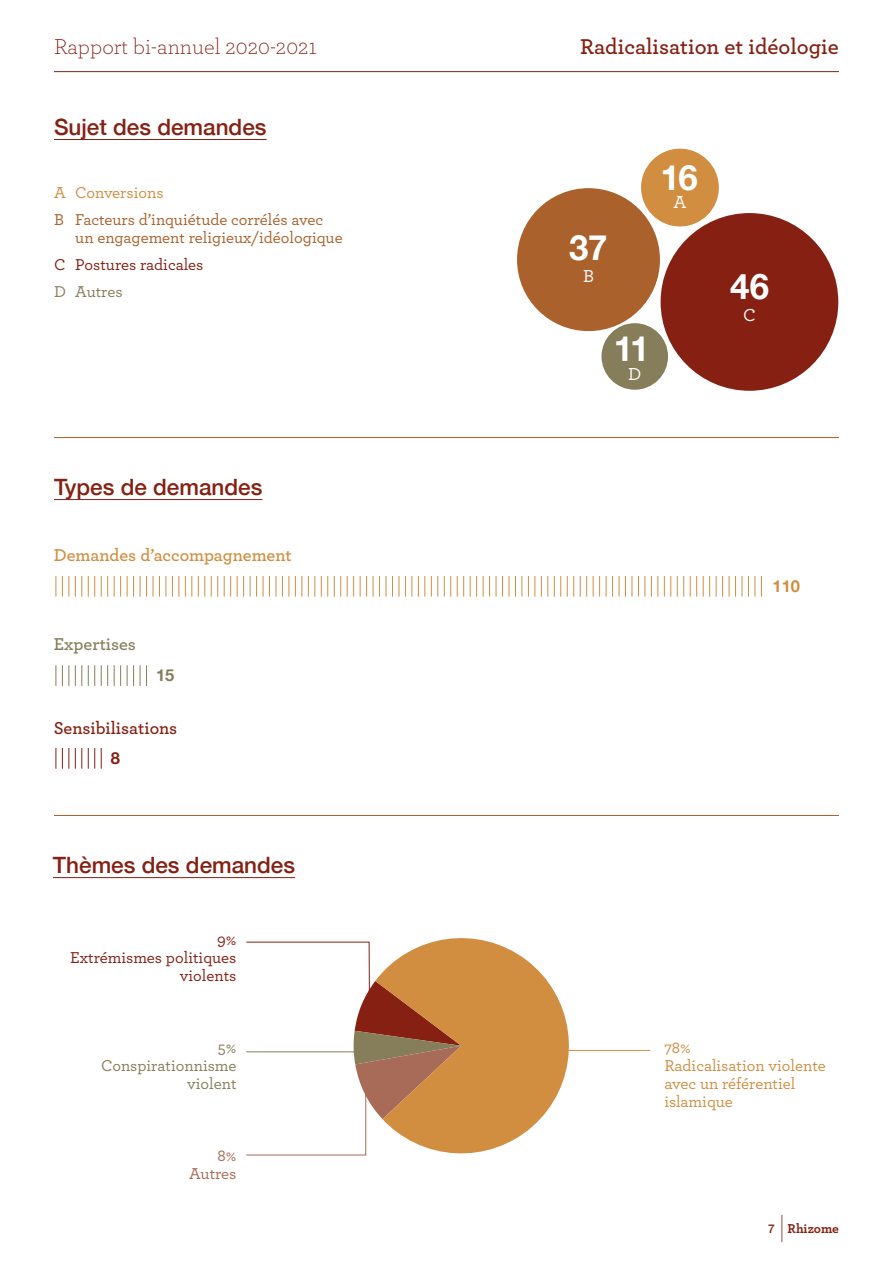
<style>
.page{position:relative;width:893px;height:1263px;background:#fff}
.page>*{position:absolute;margin:0;border:0;box-sizing:border-box;transform-origin:0 0}
.t1{font:700 35.25px "Helvetica Neue";color:#fff}
.t2{font:700 34.8px "Helvetica Neue";color:#fff}
.t3{font:500 22.5px "Helvetica Neue";color:#862012}
.t4{font:300 22.5px "Archer Pro";color:#862012}
.t5{font:600 22.5px "Archer Pro";color:#862012}
.t6{font:500 18.3px "Archer Pro";color:#fff}
.t7{font:600 18px "Archer Pro";letter-spacing:-.005em;color:#d18e41}
.t8{font:600 18px "Archer Pro";color:#862012}
.t9{font:600 18px "Archer Pro";color:#867e5a}
.t10{font:500 16.5px/18px "Archer Pro";color:#aa612c}
.t11{font:500 16.5px/18px "Archer Pro";color:#d08e42}
.t12{font:500 16.5px/18px "Archer Pro";color:#862012;text-align:right}
.t13{font:500 16.5px/18px "Archer Pro";color:#867e5a;text-align:right}
.t14{font:500 16.5px/18px "Archer Pro";color:#a66b56;text-align:right}
.t15{font:700 16.5px "Helvetica Neue";color:#d18e41}
.t16{font:700 16.5px "Helvetica Neue";color:#867e5a}
.t17{font:700 16.5px "Helvetica Neue";color:#862012}
.t18{font:700 13.5px "Archer Pro";letter-spacing:-.005em;color:#862012}
.s1{font-family:"Helvetica Neue";font-weight:500;font-size:12px}
</style>
<div class="page">
<hr style="left:54px;top:71px;width:785px;height:1px;background:#862012">
<hr style="left:53px;top:877px;width:242px;height:1px;background:#862012">
<hr style="left:54px;top:139px;width:213px;height:1px;background:#862012">
<hr style="left:54px;top:499px;width:208px;height:1px;background:#862012">
<svg style="left:56px;top:748px;width:13px;height:21px"></svg>
<svg style="left:75px;top:748px;width:7px;height:21px"></svg>
<svg style="left:88px;top:748px;width:7px;height:21px"></svg>
<svg style="left:101px;top:748px;width:1px;height:21px"></svg>
<svg style="left:56px;top:665px;width:13px;height:21px"></svg>
<svg style="left:75px;top:665px;width:7px;height:21px"></svg>
<svg style="left:88px;top:665px;width:7px;height:21px"></svg>
<svg style="left:101px;top:665px;width:7px;height:21px"></svg>
<svg style="left:114px;top:665px;width:7px;height:21px"></svg>
<svg style="left:127px;top:665px;width:7px;height:21px"></svg>
<svg style="left:140px;top:665px;width:7px;height:21px"></svg>
<svg style="left:56px;top:576px;width:13px;height:21px"></svg>
<svg style="left:75px;top:576px;width:7px;height:21px"></svg>
<svg style="left:88px;top:576px;width:7px;height:21px"></svg>
<svg style="left:101px;top:576px;width:7px;height:21px"></svg>
<svg style="left:114px;top:576px;width:7px;height:21px"></svg>
<svg style="left:127px;top:576px;width:7px;height:21px"></svg>
<svg style="left:140px;top:576px;width:7px;height:21px"></svg>
<svg style="left:153px;top:576px;width:7px;height:21px"></svg>
<svg style="left:166px;top:576px;width:13px;height:21px"></svg>
<svg style="left:185px;top:576px;width:7px;height:21px"></svg>
<svg style="left:198px;top:576px;width:7px;height:21px"></svg>
<svg style="left:211px;top:576px;width:7px;height:21px"></svg>
<svg style="left:224px;top:576px;width:7px;height:21px"></svg>
<svg style="left:237px;top:576px;width:7px;height:21px"></svg>
<svg style="left:250px;top:576px;width:7px;height:21px"></svg>
<svg style="left:263px;top:576px;width:7px;height:21px"></svg>
<svg style="left:276px;top:576px;width:13px;height:21px"></svg>
<svg style="left:295px;top:576px;width:7px;height:21px"></svg>
<svg style="left:308px;top:576px;width:7px;height:21px"></svg>
<svg style="left:321px;top:576px;width:7px;height:21px"></svg>
<svg style="left:334px;top:576px;width:7px;height:21px"></svg>
<svg style="left:347px;top:576px;width:7px;height:21px"></svg>
<svg style="left:360px;top:576px;width:7px;height:21px"></svg>
<svg style="left:373px;top:576px;width:7px;height:21px"></svg>
<svg style="left:386px;top:576px;width:7px;height:21px"></svg>
<svg style="left:399px;top:576px;width:13px;height:21px"></svg>
<svg style="left:418px;top:576px;width:7px;height:21px"></svg>
<svg style="left:431px;top:576px;width:7px;height:21px"></svg>
<svg style="left:444px;top:576px;width:7px;height:21px"></svg>
<svg style="left:457px;top:576px;width:7px;height:21px"></svg>
<svg style="left:470px;top:576px;width:7px;height:21px"></svg>
<svg style="left:483px;top:576px;width:7px;height:21px"></svg>
<svg style="left:496px;top:576px;width:7px;height:21px"></svg>
<svg style="left:509px;top:576px;width:13px;height:21px"></svg>
<svg style="left:528px;top:576px;width:7px;height:21px"></svg>
<svg style="left:541px;top:576px;width:7px;height:21px"></svg>
<svg style="left:554px;top:576px;width:7px;height:21px"></svg>
<svg style="left:567px;top:576px;width:7px;height:21px"></svg>
<svg style="left:580px;top:576px;width:7px;height:21px"></svg>
<svg style="left:593px;top:576px;width:7px;height:21px"></svg>
<svg style="left:606px;top:576px;width:7px;height:21px"></svg>
<svg style="left:619px;top:576px;width:7px;height:21px"></svg>
<svg style="left:632px;top:576px;width:13px;height:21px"></svg>
<svg style="left:651px;top:576px;width:7px;height:21px"></svg>
<svg style="left:664px;top:576px;width:7px;height:21px"></svg>
<svg style="left:677px;top:576px;width:7px;height:21px"></svg>
<svg style="left:690px;top:576px;width:7px;height:21px"></svg>
<svg style="left:703px;top:576px;width:7px;height:21px"></svg>
<svg style="left:716px;top:576px;width:7px;height:21px"></svg>
<svg style="left:729px;top:576px;width:7px;height:21px"></svg>
<svg style="left:742px;top:576px;width:13px;height:21px"></svg>
<svg style="left:761px;top:576px;width:1px;height:21px"></svg>
<div style="left:601px;top:323px;width:67px;height:67px;background:#867e5a;border-radius:50%"></div>
<div style="left:641px;top:149px;width:78px;height:77px;background:#d18e41;border-radius:50%"></div>
<div style="left:661px;top:213px;width:177px;height:178px;background:#862012;border-radius:50%"></div>
<div style="left:517px;top:188px;width:143px;height:143px;background:#ab612c;border-radius:50%"></div>
<hr style="left:509px;top:1050px;width:141px;height:1px;background:#d08e42">
<svg style="left:246px;top:942px;width:129px;height:213px"></svg>
<svg style="left:375px;top:938px;width:208px;height:216px;fill:#d18e41"></svg>
<hr style="left:246px;top:1051px;width:120px;height:1px;background:#867e5a">
<hr style="left:54px;top:437px;width:785px;height:1px;background:#aa612c">
<hr style="left:54px;top:815px;width:785px;height:1px;background:#aa612c">
<svg style="left:782px;top:1215px;width:1px;height:27px"></svg>
<h3 class="t4" style="left:54px;top:32px;width:265px">Rapport bi-annuel 2020-2021</h3>
<h3 class="t5" style="left:580px;top:30px;width:260px">Radicalisation et idéologie</h3>
<h3 class="t3" style="left:54px;top:109px;width:214px">Sujet des demandes</h3>
<p class="t11" style="left:54px;top:183px;width:111px">A Conversions</p>
<p class="t10" style="left:75px;top:210px;width:269px;text-indent:-21px">B Facteurs d’inquiétude corrélés avec un engagement religieux/idéologique</p>
<p class="t12" style="left:54px;top:255px;width:151px">C Postures radicales</p>
<p class="t13" style="left:54px;top:282px;width:70px">D Autres</p>
<h3 class="t3" style="left:54px;top:469px;width:210px">Types de demandes</h3>
<p class="t7" style="left:54px;top:542px;width:240px">Demandes d’accompagnement</p>
<p class="t9" style="left:54px;top:630px;width:84px">Expertises</p>
<p class="t16" style="left:156px;top:663px;width:20px">15</p>
<p class="t8" style="left:54px;top:715px;width:125px">Sensibilisations</p>
<p class="t17" style="left:111px;top:745px;width:11px">8</p>
<h3 class="t3" style="left:53px;top:847px;width:244px">Thèmes des demandes</h3>
<p class="t12" style="left:70px;top:930px;width:168px">9%<br>Extrémismes politiques violents</p>
<p class="t13" style="left:101px;top:1038px;width:137px">5%<br>Conspirationnisme violent</p>
<p class="t14" style="left:189px;top:1146px;width:49px">8%<br>Autres</p>
<h2 class="t2" style="left:661px;top:150px;width:39px">16</h2>
<p class="t6" style="left:674px;top:189px;width:14px">A</p>
<h2 class="t2" style="left:569px;top:220px;width:40px">37</h2>
<p class="t6" style="left:583px;top:263px;width:13px">B</p>
<h1 class="t1" style="left:730px;top:259px;width:41px">46</h1>
<p class="t6" style="left:743px;top:301px;width:14px">C</p>
<h2 class="t2" style="left:614px;top:321px;width:37px">11</h2>
<p class="t6" style="left:628px;top:361px;width:15px">D</p>
<p class="t15" style="left:773px;top:573px;width:29px">110</p>
<p class="t11" style="left:664px;top:1038px;width:163px">78%<br>Radicalisation violente avec un référentiel islamique</p>
<p class="t18" style="left:768px;top:1218px;width:72px"><span class="s1">7</span> Rhizome</p>
</div>
